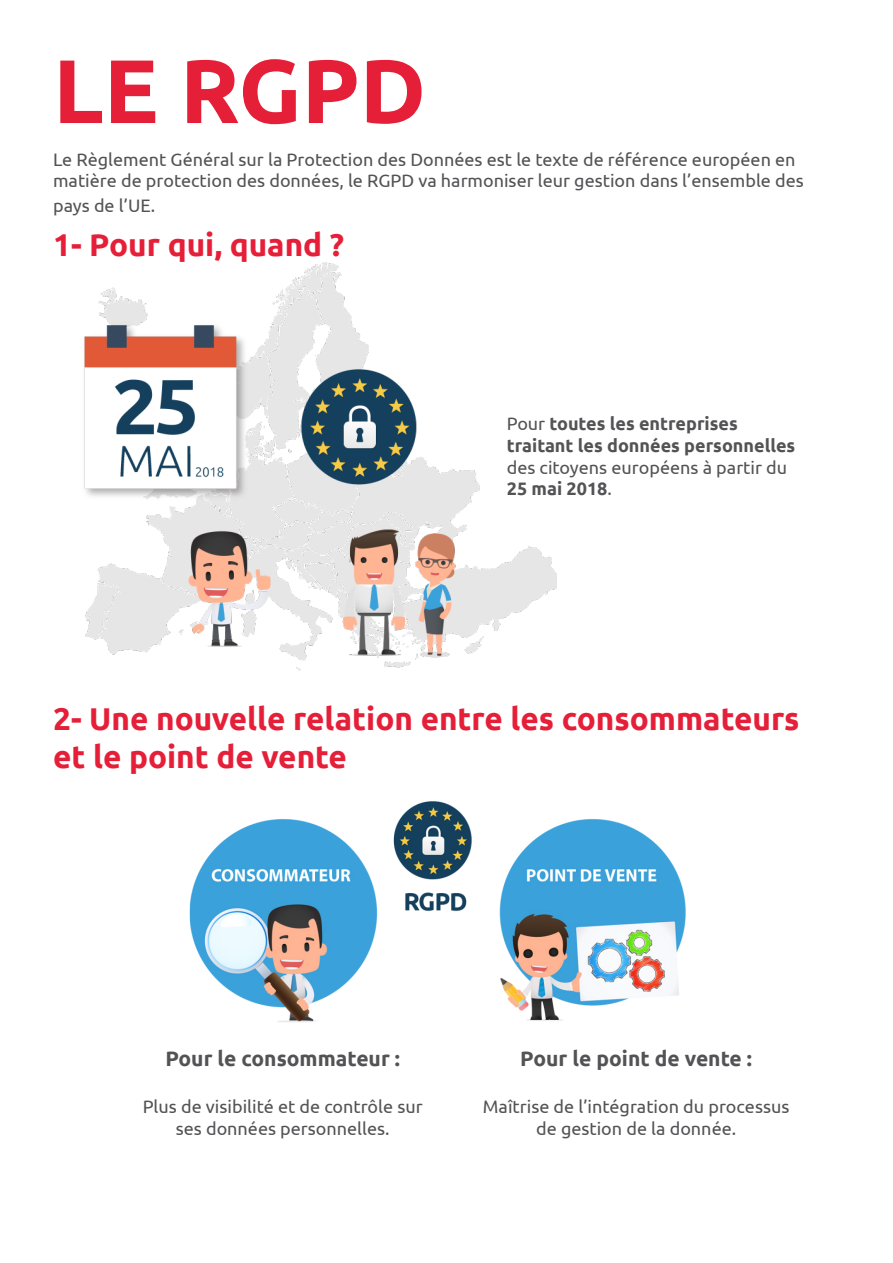
<style>
.page{position:relative;width:893px;height:1263px;background:#fff}
.page>*{position:absolute;margin:0;border:0;box-sizing:border-box;transform-origin:0 0}
.t1{font:700 90px "Ubuntu";color:#e61f39}
.t2{font:700 31.5px "Ubuntu";color:#e61f39}
.t3{font:700 21px "Ubuntu";color:#535355}
.t4{font:18px/21.6px "Ubuntu";color:#535355;text-align:center}
.t5{font:700 18px/21.6px "Ubuntu";color:#535355}
.s1{font-weight:400}
</style>
<div class="page">
<img style="left:84px;top:263px;width:472px;height:408px">
<img style="left:189px;top:801px;width:497px;height:221px">
<p class="t1" style="left:53px;top:36px;width:374px">LE RGPD</p>
<p class="t4" style="left:53px;top:148px;width:752px;text-align:left">Le Règlement Général sur la Protection des Données est le texte de référence européen en matière de protection des données, le RGPD va harmoniser leur gestion dans l’ensemble des</p>
<p class="t4" style="left:53px;top:195px;width:104px">pays de l’UE.</p>
<p class="t2" style="left:53px;top:225px;width:292px">1- Pour qui, quand ?</p>
<p class="t5" style="left:507px;top:413px;width:290px"><span class="s1">Pour</span> toutes les entreprises traitant les données personnelles <span class="s1">des citoyens européens à partir du<br></span>25 mai 2018<span class="s1">.</span></p>
<p class="t2" style="left:53px;top:699px;width:748px">2- Une nouvelle relation entre les consommateurs</p>
<p class="t2" style="left:53px;top:737px;width:295px">et le point de vente</p>
<p class="t3" style="left:165px;top:1045px;width:236px">Pour le consommateur :</p>
<p class="t4" style="left:143px;top:1095px;width:281px">Plus de visibilité et de contrôle sur ses données personnelles.</p>
<p class="t3" style="left:520px;top:1045px;width:233px">Pour le point de vente :</p>
<p class="t4" style="left:483px;top:1095px;width:308px">Maîtrise de l’intégration du processus de gestion de la donnée.</p>
</div>
